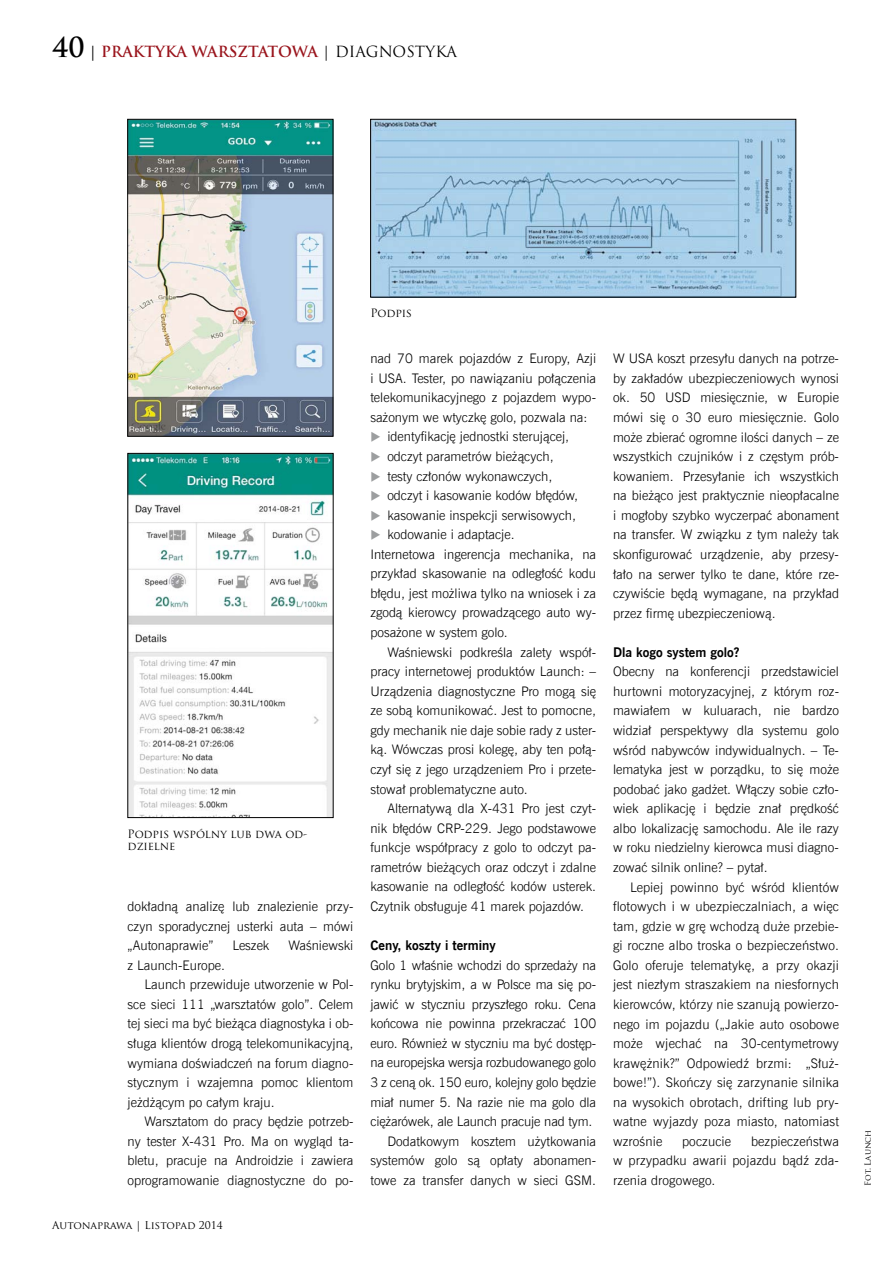
<style>
.page{position:relative;width:893px;height:1263px;background:#fff}
.page>*{position:absolute;margin:0;border:0;box-sizing:border-box;transform-origin:0 0}
.t1{font:700 15px "Trajan Pro";color:#9a141c}
.t2{font:13.2px/19.5px "News Goth Lt EU";color:#000;text-align:justify}
.t3{font:700 13.2px "News Goth EU";color:#000}
.t4{font:11.25px/12.8px "Trajan Pro";color:#000}
.t5{font:10.5px "Trajan Pro";color:#000}
.t6{font:8.25px "Trajan Pro";color:#000}
.s1{font-size:27px;color:#000}
.s2{color:#000}
.s3{font-weight:400;color:#000}
.s4{color:#9c9e9f}
</style>
<div class="page">
<img style="left:372px;top:121px;width:422px;height:174px">
<div style="left:370px;top:119px;width:426px;height:178px;border:1px solid #000"></div>
<img style="left:129px;top:121px;width:202px;height:313px">
<div style="left:127px;top:119px;width:206px;height:317px;border:1px solid #000"></div>
<img style="left:130px;top:455px;width:201px;height:361px">
<div style="left:128px;top:453px;width:205px;height:365px;border:1px solid #000"></div>
<p class="t1" style="left:52px;top:42px;width:406px"><span class="s1">40</span> <span class="s2">|</span> PRAKTYKA WARSZTATOWA <span class="s3">| DIAGNOSTYKA</span></p>
<p class="t4" style="left:128px;top:827px;width:181px">Podpis wspólny lub dwa od&shy;dzielne</p>
<p class="t2" style="left:128px;top:897px;width:227px">dokładną analizę lub znalezienie przy&shy;czyn sporadycznej usterki auta – mówi „Autonaprawie”</p>
<p class="t2" style="left:233px;top:936px;width:38px">Leszek</p>
<p class="t2" style="left:289px;top:936px;width:66px">Waśniewski</p>
<p class="t2" style="left:128px;top:955px;width:99px">z Launch-Europe.</p>
<p class="t2" style="left:145px;top:975px;width:210px">Launch przewiduje utworzenie w Pol-</p>
<p class="t2" style="left:128px;top:994px;width:227px">sce sieci 111 „warsztatów golo”. Celem</p>
<p class="t2" style="left:128px;top:1014px;width:227px">tej sieci ma być bieżąca diagnostyka i ob-</p>
<p class="t2" style="left:128px;top:1034px;width:227px">sługa klientów drogą telekomunikacyjną,</p>
<p class="t2" style="left:128px;top:1053px;width:227px">wymiana doświadczeń na forum diagno-</p>
<p class="t2" style="left:128px;top:1073px;width:227px">stycznym i wzajemna pomoc klientom</p>
<p class="t2" style="left:128px;top:1092px;width:149px">jeżdżącym po całym kraju.</p>
<p class="t2" style="left:145px;top:1112px;width:210px">Warsztatom do pracy będzie potrzeb-</p>
<p class="t2" style="left:128px;top:1131px;width:227px">ny tester X-431 Pro. Ma on wygląd ta-</p>
<p class="t2" style="left:128px;top:1151px;width:227px">bletu, pracuje na Androidzie i zawiera</p>
<p class="t2" style="left:128px;top:1171px;width:227px">oprogramowanie diagnostyczne do po-</p>
<p class="t5" style="left:52px;top:1218px;width:172px">Autonaprawa | Listopad 2014</p>
<p class="t4" style="left:370px;top:306px;width:43px">Podpis</p>
<p class="t2" style="left:370px;top:349px;width:227px">nad 70 marek pojazdów z Europy, Azji i USA. Tester, po nawiązaniu połączenia telekomunikacyjnego z pojazdem wypo&shy;sażonym we wtyczkę golo, pozwala na:</p>
<p class="t2" style="left:370px;top:427px;width:200px"><span class="s4">◆</span> identyfikację jednostki sterującej,</p>
<p class="t2" style="left:370px;top:447px;width:185px"><span class="s4">◆</span> odczyt parametrów bieżących,</p>
<p class="t2" style="left:370px;top:466px;width:184px"><span class="s4">◆</span> testy członów wykonawczych,</p>
<p class="t2" style="left:370px;top:486px;width:209px"><span class="s4">◆</span> odczyt i kasowanie kodów błędów,</p>
<p class="t2" style="left:370px;top:505px;width:207px"><span class="s4">◆</span> kasowanie inspekcji serwisowych,</p>
<p class="t2" style="left:370px;top:525px;width:227px;text-align:left"><span class="s4">◆</span> kodowanie i adaptacje.<br>Internetowa ingerencja mechanika, na przykład skasowanie na odległość kodu błędu, jest możliwa tylko na wniosek i za zgodą kierowcy prowadzącego auto wy&shy;posażone w system golo.</p>
<p class="t2" style="left:370px;top:642px;width:227px;text-indent:17px">Waśniewski podkreśla zalety współ&shy;pracy internetowej produktów Launch: – Urządzenia diagnostyczne Pro mogą się ze sobą komunikować. Jest to pomocne, gdy mechanik nie daje sobie rady z uster&shy;ką. Wówczas prosi kolegę, aby ten połą&shy;czył się z jego urządzeniem Pro i przete&shy;stował problematyczne auto.</p>
<p class="t2" style="left:370px;top:799px;width:227px;text-indent:17px">Alternatywą dla X-431 Pro jest czyt&shy;nik błędów CRP-229. Jego podstawowe funkcje współpracy z golo to odczyt pa&shy;rametrów bieżących oraz odczyt i zdalne kasowanie na odległość kodów usterek.<br>Czytnik obsługuje 41 marek pojazdów.</p>
<p class="t3" style="left:370px;top:937px;width:127px">Ceny, koszty i terminy</p>
<p class="t2" style="left:370px;top:955px;width:227px;text-align:right">Golo 1 właśnie wchodzi do sprzedaży na rynku brytyjskim, a w Polsce ma się po&shy;jawić w styczniu przyszłego roku. Cena końcowa nie powinna przekraczać 100 euro. Również w styczniu ma być dostęp&shy;na europejska wersja rozbudowanego golo 3 z ceną ok. 150 euro, kolejny golo będzie miał numer 5. Na razie nie ma golo dla ciężarówek, ale Launch pracuje nad tym.<br>Dodatkowym kosztem użytkowania systemów golo są opłaty abonamen&shy;towe za transfer danych w sieci GSM.</p>
<p class="t2" style="left:613px;top:349px;width:227px">W USA koszt przesyłu danych na potrze&shy;by zakładów ubezpieczeniowych wynosi ok. 50 USD miesięcznie, w Europie mówi się o 30 euro miesięcznie. Golo może zbierać ogromne ilości danych – ze wszystkich czujników i z częstym prób&shy;kowaniem. Przesyłanie ich wszystkich na bieżąco jest praktycznie nieopłacalne i mogłoby szybko wyczerpać abonament na transfer. W związku z tym należy tak skonfigurować urządzenie, aby przesy&shy;łało na serwer tylko te dane, które rze&shy;czywiście będą wymagane, na przykład przez firmę ubezpieczeniową.</p>
<p class="t3" style="left:613px;top:644px;width:128px">Dla kogo system golo?</p>
<p class="t2" style="left:613px;top:662px;width:227px">Obecny na konferencji przedstawiciel hurtowni motoryzacyjnej, z którym roz&shy;mawiałem w kuluarach, nie bardzo widział perspektywy dla systemu golo wśród nabywców indywidualnych. – Te&shy;lematyka jest w porządku, to się może podobać jako gadżet. Włączy sobie czło&shy;wiek aplikację i będzie znał prędkość albo lokalizację samochodu. Ale ile razy w roku niedzielny kierowca musi diagno&shy;zować silnik online? – pytał.</p>
<p class="t2" style="left:613px;top:877px;width:227px;text-indent:17px">Lepiej powinno być wśród klientów flotowych i w ubezpieczalniach, a więc tam, gdzie w grę wchodzą duże przebie&shy;gi roczne albo troska o bezpieczeństwo.<br>Golo oferuje telematykę, a przy okazji jest niezłym straszakiem na niesfornych kierowców, którzy nie szanują powierzo&shy;nego im pojazdu („Jakie auto osobowe może wjechać na 30-centymetrowy krawężnik?” Odpowiedź brzmi: „Służ&shy;bowe!”). Skończy się zarzynanie silnika na wysokich obrotach, drifting lub pry&shy;watne wyjazdy poza miasto, natomiast wzrośnie</p>
<p class="t2" style="left:613px;top:1132px;width:227px;text-indent:138px">bezpieczeństwa w przypadku awarii pojazdu bądź zda&shy;rzenia drogowego.</p>
<p class="t2" style="left:682px;top:1132px;width:51px">poczucie</p>
<p class="t6" style="left:862px;top:1186px;width:58px;rotate:-90deg">Fot. Launch</p>
</div>
